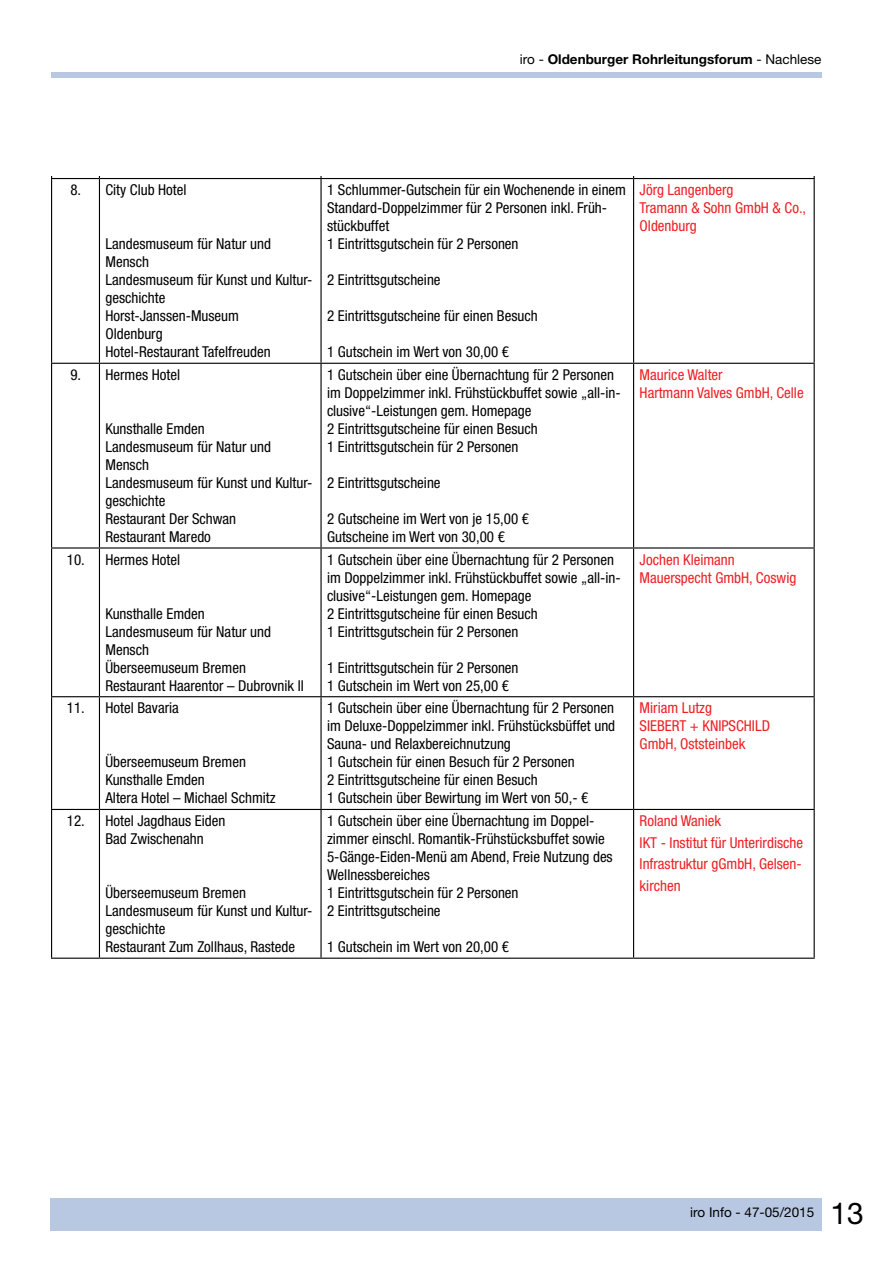
<style>
.page{position:relative;width:893px;height:1263px;background:#fff}
.page>*{position:absolute;margin:0;border:0;box-sizing:border-box;transform-origin:0 0}
.t1{font:30px "Helvetica Neue LT Std";color:#000}
.t2{font:condensed 15px/18px "Helvetica Neue LT Std";color:#000}
.t3{font:condensed 15px/18px "Helvetica Neue LT Std";color:#ed1f24}
.t4{font:700 13.5px "Helvetica Neue LT Std";color:#000}
.t5{font:13.5px "Helvetica Neue LT Std";color:#000}
.s1{font-weight:400}
</style>
<div class="page">
<div style="left:50px;top:1198px;width:771px;height:33px;background:#b9c8e2"></div>
<div style="left:51px;top:72px;width:770px;height:6px;background:#b9c8e2"></div>
<hr style="left:51px;top:178px;width:48px;height:1px;background:#000">
<hr style="left:51px;top:179px;width:1px;height:184px;background:#000">
<hr style="left:99px;top:178px;width:222px;height:1px;background:#000">
<hr style="left:99px;top:179px;width:1px;height:184px;background:#000">
<hr style="left:321px;top:178px;width:313px;height:1px;background:#000">
<hr style="left:320px;top:179px;width:2px;height:184px;background:#000">
<hr style="left:634px;top:178px;width:181px;height:1px;background:#000">
<hr style="left:633px;top:179px;width:1px;height:184px;background:#000">
<hr style="left:814px;top:179px;width:1px;height:184px;background:#000">
<hr style="left:51px;top:810px;width:1px;height:147px;background:#000">
<hr style="left:99px;top:810px;width:1px;height:147px;background:#000">
<hr style="left:320px;top:810px;width:2px;height:147px;background:#000">
<hr style="left:633px;top:810px;width:1px;height:147px;background:#000">
<hr style="left:814px;top:810px;width:1px;height:147px;background:#000">
<hr style="left:51px;top:957px;width:48px;height:2px;background:#000">
<hr style="left:99px;top:957px;width:222px;height:2px;background:#000">
<hr style="left:321px;top:957px;width:313px;height:2px;background:#000">
<hr style="left:634px;top:957px;width:181px;height:2px;background:#000">
<hr style="left:51px;top:364px;width:1px;height:183px;background:#000">
<hr style="left:51px;top:548px;width:1px;height:148px;background:#000">
<hr style="left:51px;top:697px;width:1px;height:112px;background:#000">
<hr style="left:51px;top:363px;width:48px;height:1px;background:#000">
<hr style="left:99px;top:363px;width:222px;height:1px;background:#000">
<hr style="left:321px;top:363px;width:313px;height:1px;background:#000">
<hr style="left:634px;top:363px;width:181px;height:1px;background:#000">
<hr style="left:99px;top:364px;width:1px;height:183px;background:#000">
<hr style="left:320px;top:364px;width:2px;height:183px;background:#000">
<hr style="left:633px;top:364px;width:1px;height:183px;background:#000">
<hr style="left:814px;top:364px;width:1px;height:183px;background:#000">
<hr style="left:99px;top:548px;width:1px;height:148px;background:#000">
<hr style="left:320px;top:548px;width:2px;height:148px;background:#000">
<hr style="left:633px;top:548px;width:1px;height:148px;background:#000">
<hr style="left:814px;top:548px;width:1px;height:148px;background:#000">
<hr style="left:99px;top:697px;width:1px;height:112px;background:#000">
<hr style="left:320px;top:697px;width:2px;height:112px;background:#000">
<hr style="left:633px;top:697px;width:1px;height:112px;background:#000">
<hr style="left:814px;top:697px;width:1px;height:112px;background:#000">
<hr style="left:51px;top:547px;width:48px;height:1px;background:#000">
<hr style="left:99px;top:547px;width:222px;height:1px;background:#000">
<hr style="left:321px;top:547px;width:313px;height:1px;background:#000">
<hr style="left:634px;top:547px;width:181px;height:1px;background:#000">
<hr style="left:51px;top:696px;width:48px;height:1px;background:#000">
<hr style="left:99px;top:696px;width:222px;height:1px;background:#000">
<hr style="left:321px;top:696px;width:313px;height:1px;background:#000">
<hr style="left:634px;top:696px;width:181px;height:1px;background:#000">
<hr style="left:51px;top:809px;width:48px;height:1px;background:#000">
<hr style="left:99px;top:809px;width:222px;height:1px;background:#000">
<hr style="left:321px;top:809px;width:313px;height:1px;background:#000">
<hr style="left:634px;top:809px;width:181px;height:1px;background:#000">
<p class="t4" style="left:520px;top:51px;width:303px"><span class="s1">iro -</span> Oldenburger Rohrleitungsforum <span class="s1">- Nachlese</span></p>
<p class="t2" style="left:70px;top:181px;width:118px">8. City Club Hotel</p>
<p class="t2" style="left:105px;top:235px;width:209px">Landesmuseum für Natur und<br>Mensch<br>Landesmuseum für Kunst und Kultur&shy;geschichte<br>Horst-Janssen-Museum<br>Oldenburg<br>Hotel-Restaurant Tafelfreuden</p>
<p class="t2" style="left:70px;top:366px;width:111px">9. Hermes Hotel</p>
<p class="t2" style="left:105px;top:420px;width:209px">Kunsthalle Emden<br>Landesmuseum für Natur und<br>Mensch<br>Landesmuseum für Kunst und Kultur&shy;geschichte<br>Restaurant Der Schwan<br>Restaurant Maredo</p>
<p class="t2" style="left:67px;top:550px;width:115px">10. Hermes Hotel</p>
<p class="t2" style="left:105px;top:604px;width:200px">Kunsthalle Emden<br>Landesmuseum für Natur und<br>Mensch<br>Überseemuseum Bremen<br>Restaurant Haarentor – Dubrovnik II</p>
<p class="t2" style="left:67px;top:699px;width:114px">11. Hotel Bavaria</p>
<p class="t2" style="left:105px;top:753px;width:172px">Überseemuseum Bremen<br>Kunsthalle Emden<br>Altera Hotel – Michael Schmitz</p>
<p class="t2" style="left:105px;top:812px;width:121px;text-indent:-39px">12. Hotel Jagdhaus Eiden<br>Bad Zwischenahn</p>
<p class="t2" style="left:105px;top:884px;width:209px">Überseemuseum Bremen<br>Landesmuseum für Kunst und Kultur&shy;geschichte<br>Restaurant Zum Zollhaus, Rastede</p>
<p class="t2" style="left:327px;top:181px;width:301px">1 Schlummer-Gutschein für ein Wochenende in einem Standard-Doppelzimmer für 2 Personen inkl. Früh&shy;stückbuffet<br>1 Eintrittsgutschein für 2 Personen</p>
<p class="t2" style="left:327px;top:271px;width:115px">2 Eintrittsgutscheine</p>
<p class="t2" style="left:327px;top:307px;width:212px">2 Eintrittsgutscheine für einen Besuch</p>
<p class="t2" style="left:327px;top:343px;width:183px">1 Gutschein im Wert von 30,00 €</p>
<p class="t2" style="left:327px;top:366px;width:295px">1 Gutschein über eine Übernachtung für 2 Personen im Doppelzimmer inkl. Frühstückbuffet sowie „all-in&shy;clusive“-Leistungen gem. Homepage<br>2 Eintrittsgutscheine für einen Besuch<br>1 Eintrittsgutschein für 2 Personen</p>
<p class="t2" style="left:327px;top:474px;width:115px">2 Eintrittsgutscheine</p>
<p class="t2" style="left:327px;top:510px;width:203px">2 Gutscheine im Wert von je 15,00 €<br>Gutscheine im Wert von 30,00 €</p>
<p class="t2" style="left:327px;top:550px;width:295px">1 Gutschein über eine Übernachtung für 2 Personen im Doppelzimmer inkl. Frühstückbuffet sowie „all-in&shy;clusive“-Leistungen gem. Homepage<br>2 Eintrittsgutscheine für einen Besuch<br>1 Eintrittsgutschein für 2 Personen</p>
<p class="t2" style="left:327px;top:658px;width:193px">1 Eintrittsgutschein für 2 Personen<br>1 Gutschein im Wert von 25,00 €</p>
<p class="t3" style="left:640px;top:181px;width:168px">Jörg Langenberg<br>Tramann &amp; Sohn GmbH &amp; Co.,<br>Oldenburg</p>
<p class="t3" style="left:640px;top:366px;width:166px">Maurice Walter<br>Hartmann Valves GmbH, Celle</p>
<p class="t3" style="left:640px;top:550px;width:158px">Jochen Kleimann<br>Mauerspecht GmbH, Coswig</p>
<p class="t2" style="left:327px;top:699px;width:290px">1 Gutschein über eine Übernachtung für 2 Personen im Deluxe-Doppelzimmer inkl. Frühstücksbüffet und Sauna- und Relaxbereichnutzung<br>1 Gutschein für einen Besuch für 2 Personen<br>2 Eintrittsgutscheine für einen Besuch<br>1 Gutschein über Bewirtung im Wert von 50,- €</p>
<p class="t3" style="left:640px;top:699px;width:132px">Miriam Lutzg<br>SIEBERT + KNIPSCHILD<br>GmbH, Oststeinbek</p>
<p class="t2" style="left:327px;top:812px;width:287px">1 Gutschein über eine Übernachtung im Doppel&shy;zimmer einschl. Romantik-Frühstücksbuffet sowie 5-Gänge-Eiden-Menü am Abend, Freie Nutzung des Wellnessbereiches<br>1 Eintrittsgutschein für 2 Personen<br>2 Eintrittsgutscheine</p>
<p class="t2" style="left:327px;top:938px;width:183px">1 Gutschein im Wert von 20,00 €</p>
<p class="t3" style="left:640px;top:810px;width:165px;line-height:21.6px">Roland Waniek<br>IKT - Institut für Unterirdische<br>Infrastruktur gGmbH, Gelsen&shy;kirchen</p>
<p class="t5" style="left:690px;top:1204px;width:126px">iro Info - 47-05/2015</p>
<h1 class="t1" style="left:830px;top:1195px;width:35px">13</h1>
</div>
